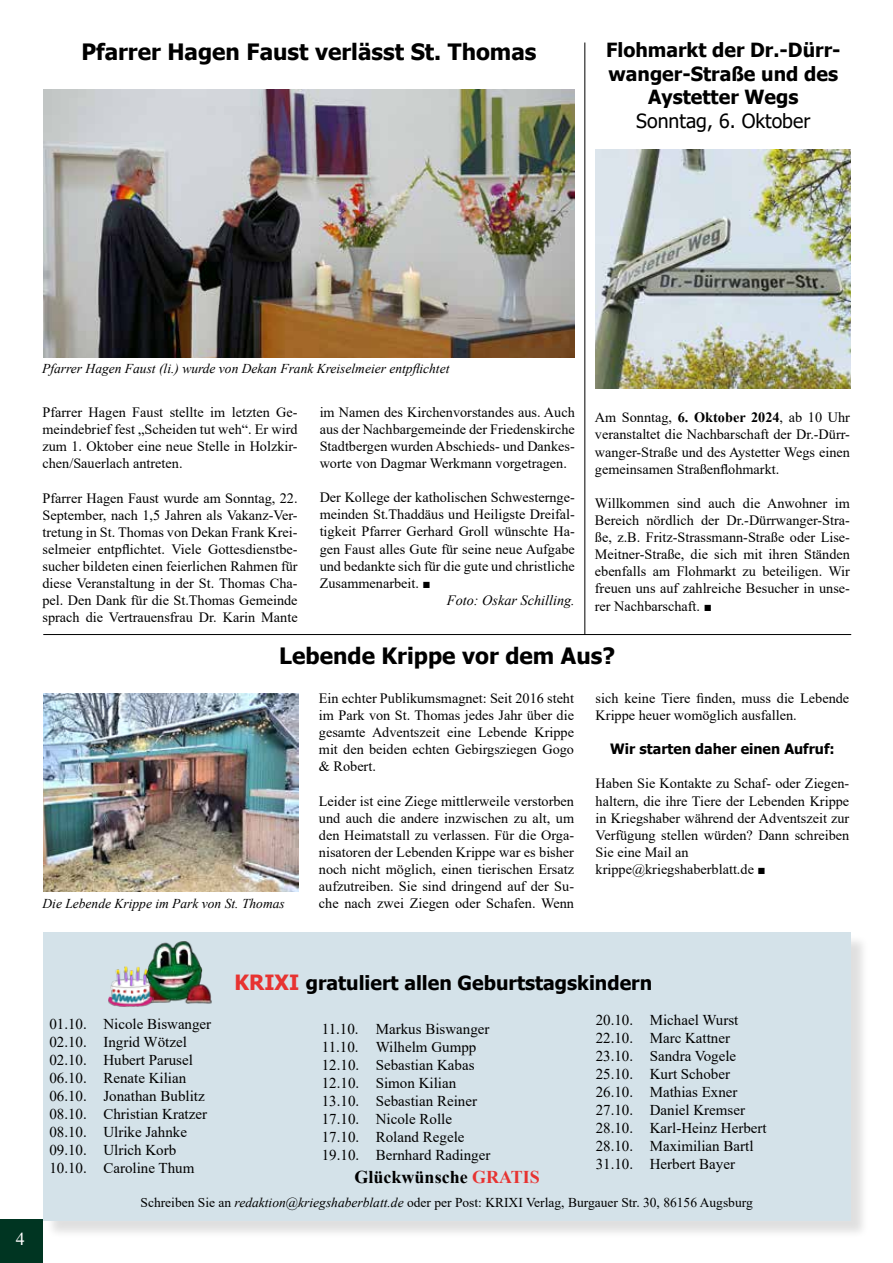
<style>
.page{position:relative;width:893px;height:1263px;background:#fff}
.page>*{position:absolute;margin:0;border:0;box-sizing:border-box;transform-origin:0 0}
.t1{font:700 22.5px "Tahoma";color:#000}
.t2{font:700 19.5px/23.4px "Tahoma";color:#000;text-align:center}
.t3{font:19.5px "Tahoma";color:#000}
.t4{font:700 18px "Times New Roman";color:#000}
.t5{font:18px "Times New Roman";color:#fff}
.t6{font:15px/18px "Times New Roman";color:#000}
.t7{font:14.25px/17.1px "Times New Roman";color:#000;text-align:justify}
.t8{font:700 14.25px "Tahoma";color:#000}
.t9{font:italic 14.25px "Times New Roman";color:#000}
.t10{font:italic 13.5px "Times New Roman";color:#000}
.t11{font:13.5px "Times New Roman";color:#000}
.s1{font-size:13.5px}
.s2{font-weight:700}
.s3{font-size:21px;color:#e73331}
.s4{color:#e73331}
.s5{font-style:italic}
</style>
<div class="page">
<div style="left:0;top:1219px;width:43px;height:44px;background:#003522"></div>
<div style="left:45px;top:934px;width:824px;height:305px;background:#000;opacity:.75"></div>
<div style="left:43px;top:932px;width:807px;height:288px;background:#d4e2e9"></div>
<img style="left:137px;top:941px;width:75px;height:63px">
<img style="left:109px;top:967px;width:45px;height:40px">
<img style="left:596px;top:149px;width:255px;height:239px">
<img style="left:43px;top:89px;width:532px;height:269px">
<hr style="left:585px;top:43px;width:1px;height:592px;background:#000">
<hr style="left:43px;top:634px;width:808px;height:1px;background:#000">
<img style="left:43px;top:693px;width:255px;height:199px">
<h1 class="t1" style="left:81px;top:36px;width:457px">Pfarrer Hagen Faust verlässt St. Thomas</h1>
<h2 class="t2" style="left:606px;top:39px;width:236px">Flohmarkt der Dr.-Dürr&shy;wanger-Straße und des<br>Aystetter Wegs</h2>
<h2 class="t3" style="left:636px;top:107px;width:176px">Sonntag, 6. Oktober</h2>
<p class="t10" style="left:42px;top:359px;width:409px">Pfarrer Hagen Faust (li.) wurde von Dekan Frank Kreiselmeier entpflichtet</p>
<p class="t7" style="left:43px;top:403px;width:257px">Pfarrer Hagen Faust stellte im letzten Ge&shy;meindebrief fest „Scheiden tut weh“. Er wird zum 1. Oktober eine neue Stelle in Holzkir&shy;chen/Sauerlach antreten.</p>
<p class="t7" style="left:43px;top:489px;width:257px">Pfarrer Hagen Faust wurde am Sonntag, 22.<br>September, nach 1,5 Jahren als Vakanz-Ver&shy;tretung in St. Thomas von Dekan Frank Krei&shy;selmeier entpflichtet. Viele Gottesdienstbe&shy;sucher bildeten einen feierlichen Rahmen für diese Veranstaltung in der St. Thomas Cha&shy;pel. Den Dank für die St.Thomas Gemeinde sprach die Vertrauensfrau Dr. Karin Mante</p>
<p class="t7" style="left:320px;top:403px;width:257px">im Namen des Kirchenvorstandes aus. Auch aus der Nachbargemeinde der Friedenskirche Stadtbergen wurden Abschieds- und Dankes&shy;worte von Dagmar Werkmann vorgetragen.</p>
<p class="t7" style="left:320px;top:488px;width:257px">Der Kollege der katholischen Schwesternge-</p>
<p class="t7" style="left:320px;top:506px;width:257px">meinden St.Thaddäus und Heiligste Dreifal-</p>
<p class="t7" style="left:320px;top:523px;width:257px">tigkeit Pfarrer Gerhard Groll wünschte Ha-</p>
<p class="t7" style="left:320px;top:540px;width:257px">gen Faust alles Gute für seine neue Aufgabe</p>
<p class="t7" style="left:320px;top:557px;width:257px">und bedankte sich für die gute und christliche</p>
<p class="t7" style="left:320px;top:574px;width:113px">Zusammenarbeit. <span class="s1">■</span></p>
<p class="t9" style="left:447px;top:590px;width:129px">Foto: Oskar Schilling.</p>
<p class="t7" style="left:595px;top:409px;width:257px">Am Sonntag, <span class="s2">6. Oktober 2024</span>, ab 10 Uhr veranstaltet die Nachbarschaft der Dr.-Dürr&shy;wanger-Straße und des Aystetter Wegs einen gemeinsamen Straßenflohmarkt.</p>
<p class="t7" style="left:595px;top:494px;width:257px">Willkommen sind auch die Anwohner im Bereich nördlich der Dr.-Dürrwanger-Stra&shy;ße, z.B. Fritz-Strassmann-Straße oder Lise-Meitner-Straße, die sich mit ihren Ständen ebenfalls am Flohmarkt zu beteiligen. Wir freuen uns auf zahlreiche Besucher in unse&shy;rer Nachbarschaft. <span class="s1">■</span></p>
<h1 class="t1" style="left:279px;top:640px;width:337px">Lebende Krippe vor dem Aus?</h1>
<p class="t7" style="left:319px;top:689px;width:257px">Ein echter Publikumsmagnet: Seit 2016 steht im Park von St. Thomas jedes Jahr über die gesamte Adventszeit eine Lebende Krippe mit den beiden echten Gebirgsziegen Gogo &amp; Robert.</p>
<p class="t7" style="left:319px;top:792px;width:257px">Leider ist eine Ziege mittlerweile verstorben und auch die andere inzwischen zu alt, um den Heimatstall zu verlassen. Für die Orga&shy;nisatoren der Lebenden Krippe war es bisher noch nicht möglich, einen tierischen Ersatz aufzutreiben. Sie sind dringend auf der Su&shy;che nach zwei Ziegen oder Schafen. Wenn</p>
<p class="t7" style="left:596px;top:689px;width:255px">sich keine Tiere finden, muss die Lebende<br>Krippe heuer womöglich ausfallen.</p>
<p class="t8" style="left:610px;top:739px;width:226px">Wir starten daher einen Aufruf:</p>
<p class="t7" style="left:596px;top:775px;width:255px;text-align:left">Haben Sie Kontakte zu Schaf- oder Ziegen&shy;haltern, die ihre Tiere der Lebenden Krippe in Kriegshaber während der Adventszeit zur Verfügung stellen würden? Dann schreiben Sie eine Mail an krippe@kriegshaberblatt.de <span class="s1">■</span></p>
<p class="t10" style="left:43px;top:894px;width:244px">Die Lebende Krippe im Park von St. Thomas</p>
<p class="t5" style="left:16px;top:1226px;width:10px">4</p>
<h2 class="t2" style="left:235px;top:972px;width:419px"><span class="s3">KRIXI</span> gratuliert allen Geburtstagskindern</h2>
<p class="t6" style="left:596px;top:1010px;width:173px">20.10. Michael Wurst<br>22.10. Marc Kattner<br>23.10. Sandra Vogele<br>25.10. Kurt Schober<br>26.10. Mathias Exner<br>27.10. Daniel Kremser<br>28.10. Karl-Heinz Herbert<br>28.10. Maximilian Bartl<br>31.10. Herbert Bayer</p>
<p class="t6" style="left:49px;top:1014px;width:163px">01.10. Nicole Biswanger<br>02.10. Ingrid Wötzel<br>02.10. Hubert Parusel<br>06.10. Renate Kilian<br>06.10. Jonathan Bublitz<br>08.10. Christian Kratzer<br>08.10. Ulrike Jahnke<br>09.10. Ulrich Korb<br>10.10. Caroline Thum</p>
<p class="t6" style="left:322px;top:1019px;width:170px">11.10. Markus Biswanger<br>11.10. Wilhelm Gumpp<br>12.10. Sebastian Kabas<br>12.10. Simon Kilian<br>13.10. Sebastian Reiner<br>17.10. Nicole Rolle<br>17.10. Roland Regele<br>19.10. Bernhard Radinger</p>
<p class="t4" style="left:355px;top:1164px;width:187px">Glückwünsche <span class="s4">GRATIS</span></p>
<p class="t11" style="left:141px;top:1193px;width:614px">Schreiben Sie an <span class="s5">redaktion@kriegshaberblatt.de</span> oder per Post: KRIXI Verlag, Burgauer Str. 30, 86156 Augsburg</p>
</div>
